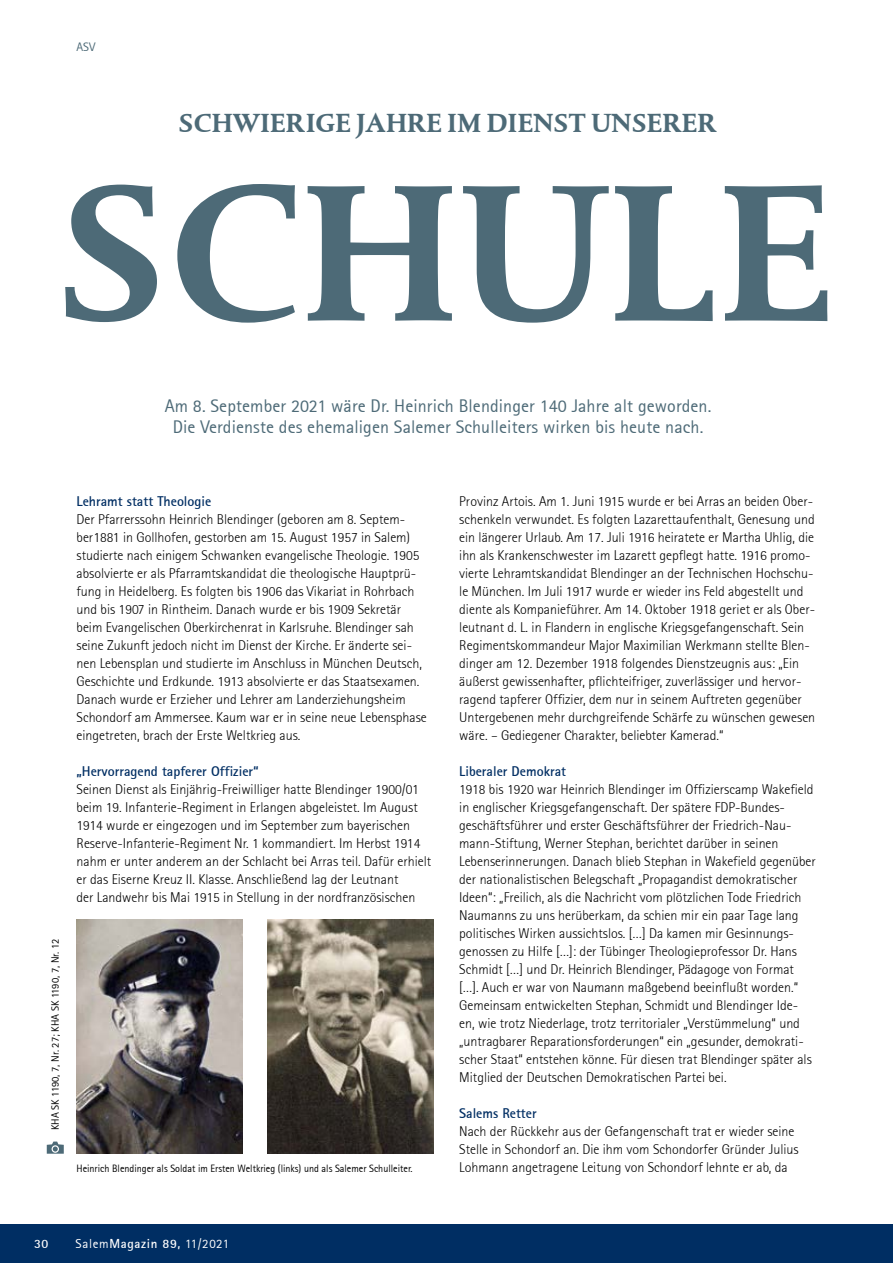
<style>
.page{position:relative;width:893px;height:1263px;background:#fff}
.page>*{position:absolute;margin:0;border:0;box-sizing:border-box;transform-origin:0 0}
.t1{font:700 199.5px "DTL Albertina ST";color:#4d6a77}
.t2{font:700 27px "DTL Albertina ST";color:#4d6a77}
.t3{font:18px/21px "Rotis Sans Serif";letter-spacing:.005em;color:#4d6a77;text-align:center}
.t4{font:300 13.95px/18px "Rotis Sans Serif";color:#000}
.t5{font:700 13.95px "Rotis Sans Serif";color:#002e63}
.t6{font:12.9px "Rotis Sans Serif";letter-spacing:.05em;color:#fff}
.t7{font:700 12.75px "Rotis Sans Serif";color:#fff}
.t8{font:12.15px "Rotis Sans Serif";color:#4d6a77}
.t9{font:10.5px "Rotis Sans Serif";color:#000;scale:.96 1}
.t10{font:10.5px "Rotis Sans Serif";color:#000}
.s1{font-weight:700}
</style>
<div class="page">
<div style="left:0;top:1225px;width:893px;height:38px;background:#002e63"></div>
<img style="left:77px;top:920px;width:165px;height:234px">
<img style="left:268px;top:920px;width:166px;height:234px">
<svg style="left:47px;top:1141px;width:17px;height:13px"></svg>
<p class="t8" style="left:77px;top:40px;width:20px">ASV</p>
<h2 class="t2" style="left:178px;top:105px;width:540px">SCHWIERIGE JAHRE IM DIENST UNSERER</h2>
<h1 class="t1" style="left:56px;top:125px;width:780px">SCHULE</h1>
<p class="t3" style="left:165px;top:395px;width:548px">Am 8. September 2021 wäre Dr. Heinrich Blendinger 140 Jahre alt geworden.<br>Die Verdienste des ehemaligen Salemer Schulleiters wirken bis heute nach.</p>
<p class="t10" style="left:49px;top:1130px;width:193px;rotate:-90deg">KHA SK 1190, 7, Nr. 27; KHA SK 1190, 7, Nr. 12</p>
<p class="t5" style="left:77px;top:492px;width:136px">Lehramt statt Theologie</p>
<p class="t4" style="left:77px;top:510px;width:352px">Der Pfarrerssohn Heinrich Blendinger (geboren am 8. Septem&shy;ber1881 in Gollhofen, gestorben am 15. August 1957 in Salem) studierte nach einigem Schwanken evangelische Theologie. 1905 absolvierte er als Pfarramtskandidat die theologische Hauptprü&shy;fung in Heidelberg. Es folgten bis 1906 das Vikariat in Rohrbach und bis 1907 in Rintheim. Danach wurde er bis 1909 Sekretär beim Evangelischen Oberkirchenrat in Karlsruhe. Blendinger sah seine Zukunft jedoch nicht im Dienst der Kirche. Er änderte sei&shy;nen Lebensplan und studierte im Anschluss in München Deutsch, Geschichte und Erdkunde. 1913 absolvierte er das Staatsexamen.<br>Danach wurde er Erzieher und Lehrer am Landerziehungsheim Schondorf am Ammersee. Kaum war er in seine neue Lebensphase eingetreten, brach der Erste Weltkrieg aus.</p>
<p class="t5" style="left:77px;top:762px;width:184px">„Hervorragend tapferer Offizier“</p>
<p class="t4" style="left:77px;top:780px;width:356px">Seinen Dienst als Einjährig-Freiwilliger hatte Blendinger 1900/01 beim 19. Infanterie-Regiment in Erlangen abgeleistet. Im August 1914 wurde er eingezogen und im September zum bayerischen Reserve-Infanterie-Regiment Nr. 1 kommandiert. Im Herbst 1914 nahm er unter anderem an der Schlacht bei Arras teil. Dafür erhielt er das Eiserne Kreuz II. Klasse. Anschließend lag der Leutnant<br>der Landwehr bis Mai 1915 in Stellung in der nordfranzösischen</p>
<p class="t9" style="left:77px;top:1162px;width:352px">Heinrich Blendinger als Soldat im Ersten Weltkrieg (links) und als Salemer Schulleiter.</p>
<p class="t4" style="left:459px;top:492px;width:357px">Provinz Artois. Am 1. Juni 1915 wurde er bei Arras an beiden Ober&shy;schenkeln verwundet. Es folgten Lazarettaufenthalt, Genesung und ein längerer Urlaub. Am 17. Juli 1916 heiratete er Martha Uhlig, die ihn als Krankenschwester im Lazarett gepflegt hatte. 1916 promo&shy;vierte Lehramtskandidat Blendinger an der Technischen Hochschu&shy;le München. Im Juli 1917 wurde er wieder ins Feld abgestellt und diente als Kompanieführer. Am 14. Oktober 1918 geriet er als Ober&shy;leutnant d. L. in Flandern in englische Kriegsgefangenschaft. Sein Regimentskommandeur Major Maximilian Werkmann stellte Blen&shy;dinger am 12. Dezember 1918 folgendes Dienstzeugnis aus: „Ein äußerst gewissenhafter, pflichteifriger, zuverlässiger und hervor&shy;ragend tapferer Offizier, dem nur in seinem Auftreten gegenüber Untergebenen mehr durchgreifende Schärfe zu wünschen gewesen wäre. – Gediegener Charakter, beliebter Kamerad.“</p>
<p class="t5" style="left:459px;top:762px;width:108px">Liberaler Demokrat</p>
<p class="t4" style="left:459px;top:780px;width:358px">1918 bis 1920 war Heinrich Blendinger im Offizierscamp Wakefield in englischer Kriegsgefangenschaft. Der spätere FDP-Bundes&shy;geschäftsführer und erster Geschäftsführer der Friedrich-Nau&shy;mann-Stiftung, Werner Stephan, berichtet darüber in seinen Lebenserinnerungen. Danach blieb Stephan in Wakefield gegenüber der nationalistischen Belegschaft „Propagandist demokratischer Ideen“: „Freilich, als die Nachricht vom plötzlichen Tode Friedrich Naumanns zu uns herüberkam, da schien mir ein paar Tage lang politisches Wirken aussichtslos. […] Da kamen mir Gesinnungs&shy;genossen zu Hilfe […]: der Tübinger Theologieprofessor Dr. Hans Schmidt […] und Dr. Heinrich Blendinger, Pädagoge von Format […]. Auch er war von Naumann maßgebend beeinflußt worden.“ Gemeinsam entwickelten Stephan, Schmidt und Blendinger Ide&shy;en, wie trotz Niederlage, trotz territorialer „Verstümmelung“ und „untragbarer Reparationsforderungen“ ein „gesunder, demokrati&shy;scher Staat“ entstehen könne. Für diesen trat Blendinger später als Mitglied der Deutschen Demokratischen Partei bei.</p>
<p class="t5" style="left:459px;top:1104px;width:79px">Salems Retter</p>
<p class="t4" style="left:459px;top:1122px;width:341px">Nach der Rückkehr aus der Gefangenschaft trat er wieder seine<br>Stelle in Schondorf an. Die ihm vom Schondorfer Gründer Julius<br>Lohmann angetragene Leitung von Schondorf lehnte er ab, da</p>
<p class="t7" style="left:34px;top:1236px;width:16px">30</p>
<p class="t6" style="left:76px;top:1236px;width:155px">Salem<span class="s1">Magazin 89,</span> 11/2021</p>
</div>
